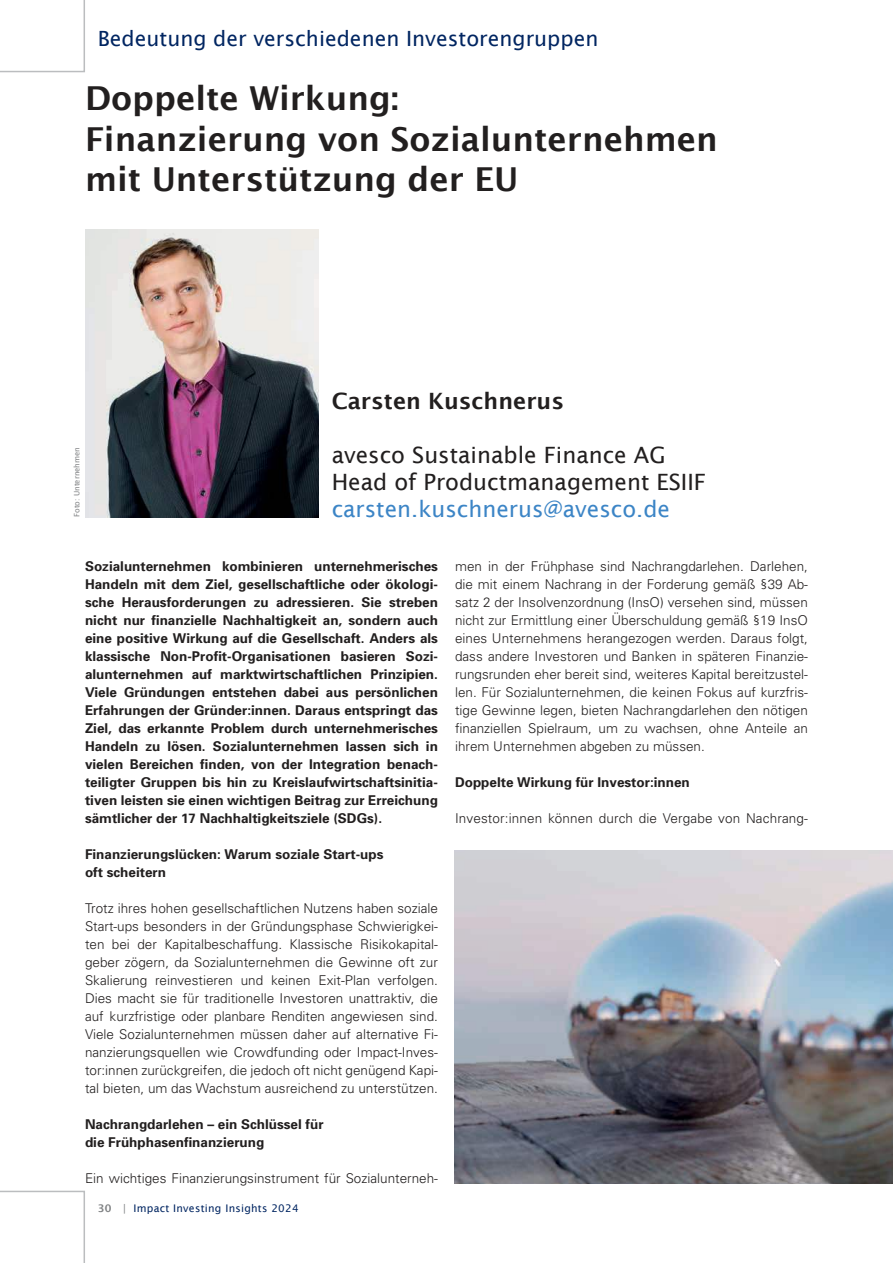
<style>
.page{position:relative;width:893px;height:1263px;background:#fff}
.page>*{position:absolute;margin:0;border:0;box-sizing:border-box;transform-origin:0 0}
.t1{font:600 33px/40.5px "Lucida Sans";color:#221f1f}
.t2{font:22.5px/27px "Lucida Sans";color:#221f1f}
.t3{font:22.5px "Lucida Sans";color:#3c85c6}
.t4{font:600 22.5px "Lucida Sans";color:#221f1f}
.t5{font:21px "Lucida Sans";color:#002561}
.t6{font:300 13.5px/18px "Univers";color:#221f1f;text-align:justify}
.t7{font:700 13.5px/18px "Univers";color:#221f1f}
.t8{font:10.5px "Lucida Sans";letter-spacing:.025em;color:#002561}
.t9{font:7.5px "Lucida Sans";color:#808284}
.s1{font-weight:600;color:#808284}
.s2{color:#808284}
</style>
<div class="page">
<svg style="left:0;top:0;width:85px;height:72px"></svg>
<svg style="left:0;top:1191px;width:85px;height:72px"></svg>
<img style="left:85px;top:229px;width:234px;height:288px">
<img style="left:455px;top:850px;width:438px;height:333px">
<h3 class="t5" style="left:98px;top:29px;width:502px">Bedeutung der verschiedenen Investorengruppen</h3>
<h1 class="t1" style="left:85px;top:81px;width:634px">Doppelte Wirkung:<br>Finanzierung von Sozialunternehmen mit Unterst¸tzung der EU</h1>
<p class="t9" style="left:74px;top:517px;width:72px;rotate:-90deg">Foto: Unternehmen</p>
<h2 class="t4" style="left:332px;top:392px;width:234px">Carsten Kuschnerus</h2>
<h2 class="t2" style="left:332px;top:443px;width:376px">avesco Sustainable Finance AG<br>Head of Productmanagement ESIIF</h2>
<h2 class="t3" style="left:332px;top:499px;width:340px">carsten.kuschnerus@avesco.de</h2>
<p class="t7" style="left:85px;top:558px;width:354px;text-align:justify">Sozialunternehmen kombinieren unternehmerisches Handeln mit dem Ziel, gesellschaftliche oder ökologi&shy;sche Herausforderungen zu adressieren. Sie streben nicht nur finanzielle Nachhaltigkeit an, sondern auch eine positive Wirkung auf die Gesellschaft. Anders als klassische Non-Profit-Organisationen basieren Sozi&shy;alunternehmen auf marktwirtschaftlichen Prinzipien.<br>Viele Gründungen entstehen dabei aus persönlichen Erfahrungen der Gründer:innen. Daraus entspringt das Ziel, das erkannte Problem durch unternehmerisches Handeln zu lösen. Sozialunternehmen lassen sich in vielen Bereichen finden, von der Integration benach&shy;teiligter Gruppen bis hin zu Kreislaufwirtschaftsinitia&shy;tiven leisten sie einen wichtigen Beitrag zur Erreichung sämtlicher der 17 Nachhaltigkeitsziele (SDGs).</p>
<p class="t7" style="left:85px;top:846px;width:300px">Finanzierungslücken: Warum soziale Start-ups oft scheitern</p>
<p class="t6" style="left:85px;top:900px;width:354px">Trotz ihres hohen gesellschaftlichen Nutzens haben soziale Start-ups besonders in der Gründungsphase Schwierigkei&shy;ten bei der Kapitalbeschaffung. Klassische Risikokapital&shy;geber zögern, da Sozialunternehmen die Gewinne oft zur Skalierung reinvestieren und keinen Exit-Plan verfolgen.<br>Dies macht sie für traditionelle Investoren unattraktiv, die auf kurzfristige oder planbare Renditen angewiesen sind.<br>Viele Sozialunternehmen müssen daher auf alternative Fi&shy;nanzierungsquellen wie Crowdfunding oder Impact-Inves&shy;tor:innen zurückgreifen, die jedoch oft nicht genügend Kapi&shy;tal bieten, um das Wachstum ausreichend zu unterstützen.</p>
<p class="t7" style="left:85px;top:1116px;width:240px">Nachrangdarlehen – ein Schlüssel für die Frühphasenfinanzierung</p>
<p class="t6" style="left:85px;top:1170px;width:354px">Ein wichtiges Finanzierungsinstrument für Sozialunterneh-</p>
<p class="t8" style="left:98px;top:1203px;width:202px"><span class="s1">30</span> <span class="s2">|</span> Impact Investing Insights 2024</p>
<p class="t6" style="left:455px;top:558px;width:354px">men in der Frühphase sind Nachrangdarlehen. Darlehen, die mit einem Nachrang in der Forderung gemäß §39 Ab&shy;satz 2 der Insolvenzordnung (InsO) versehen sind, müssen nicht zur Ermittlung einer Überschuldung gemäß §19 InsO eines Unternehmens herangezogen werden. Daraus folgt, dass andere Investoren und Banken in späteren Finanzie&shy;rungsrunden eher bereit sind, weiteres Kapital bereitzustel&shy;len. Für Sozialunternehmen, die keinen Fokus auf kurzfris&shy;tige Gewinne legen, bieten Nachrangdarlehen den nötigen finanziellen Spielraum, um zu wachsen, ohne Anteile an ihrem Unternehmen abgeben zu müssen.</p>
<p class="t7" style="left:455px;top:774px;width:236px">Doppelte Wirkung für Investor:innen</p>
<p class="t6" style="left:455px;top:810px;width:354px">Investor:innen können durch die Vergabe von Nachrang-</p>
</div>
